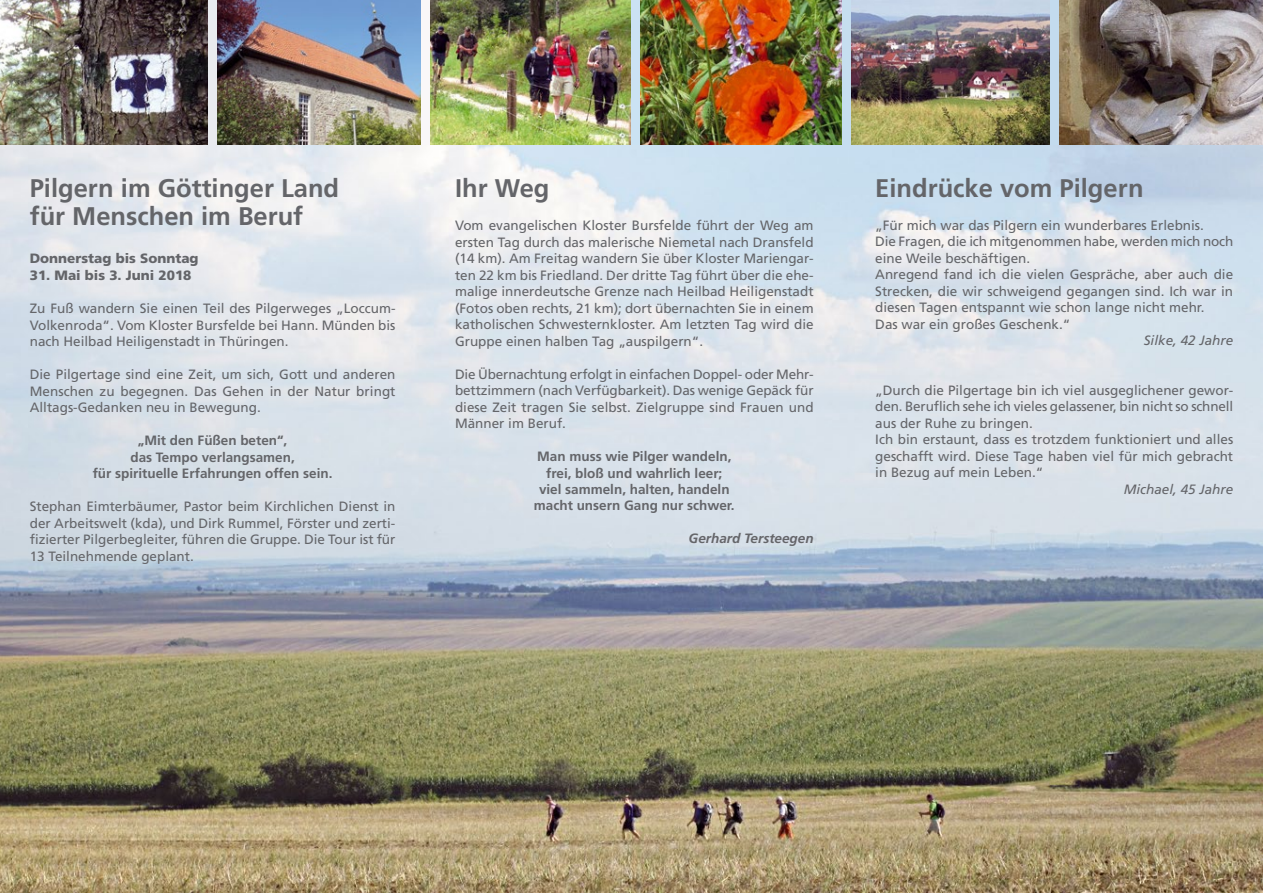
<style>
.page{position:relative;width:1263px;height:893px;background:#fff}
.page>*{position:absolute;margin:0;border:0;box-sizing:border-box;transform-origin:0 0}
.t1{font:700 25.5px/28.5px "Frutiger LT Com";color:#646569}
.t2{font:13.5px/16.5px "Frutiger LT Com";color:#646569;text-align:justify}
.t3{font:700 13.5px/16.5px "Frutiger LT Com";color:#646569;text-align:center}
.t4{font:900 13.5px "Frutiger LT Com";color:#646569}
.t5{font:italic 13.5px "Frutiger LT Com";color:#646569}
.t6{font:italic 700 13.5px "Frutiger LT Com";color:#646569}
</style>
<div class="page">
<img style="left:0;top:0;width:1263px;height:893px">
<div style="left:208px;top:0;width:9px;height:145px;background:#e9ebef"></div>
<div style="left:421px;top:0;width:8px;height:145px;background:#f9f7f8"></div>
<div style="left:631px;top:0;width:9px;height:145px;background:#cbe2f3"></div>
<div style="left:842px;top:0;width:8px;height:145px;background:#c6deef"></div>
<div style="left:1050px;top:0;width:9px;height:145px;background:#c3dbee"></div>
<h1 class="t1" style="left:30px;top:174px;width:311px">Pilgern im Göttinger Land für Menschen im Beruf</h1>
<p class="t4" style="left:30px;top:250px;width:170px">Donnerstag bis Sonntag</p>
<p class="t4" style="left:30px;top:267px;width:163px">31. Mai bis 3. Juni 2018</p>
<p class="t2" style="left:30px;top:300px;width:367px">Zu Fuß wandern Sie einen Teil des Pilgerweges „Loccum-Volkenroda“. Vom Kloster Bursfelde bei Hann. Münden bis nach Heilbad Heiligenstadt in Thüringen.</p>
<p class="t2" style="left:30px;top:366px;width:367px">Die Pilgertage sind eine Zeit, um sich, Gott und anderen Menschen zu begegnen. Das Gehen in der Natur bringt Alltags-Gedanken neu in Bewegung.</p>
<p class="t3" style="left:93px;top:432px;width:241px">„Mit den Füßen beten“,<br>das Tempo verlangsamen,<br>für spirituelle Erfahrungen offen sein.</p>
<p class="t2" style="left:30px;top:498px;width:367px">Stephan Eimterbäumer, Pastor beim Kirchlichen Dienst in der Arbeitswelt (kda), und Dirk Rummel, Förster und zerti&shy;fizierter Pilgerbegleiter, führen die Gruppe. Die Tour ist für 13 Teilnehmende geplant.</p>
<h1 class="t1" style="left:455px;top:174px;width:96px">Ihr Weg</h1>
<p class="t2" style="left:455px;top:217px;width:360px">Vom evangelischen Kloster Bursfelde führt der Weg am ersten Tag durch das malerische Niemetal nach Dransfeld (14 km). Am Freitag wandern Sie über Kloster Mariengar&shy;ten 22 km bis Friedland. Der dritte Tag führt über die ehe&shy;malige innerdeutsche Grenze nach Heilbad Heiligenstadt (Fotos oben rechts, 21 km); dort übernachten Sie in einem katholischen Schwesternkloster. Am letzten Tag wird die Gruppe einen halben Tag „auspilgern“.</p>
<p class="t2" style="left:455px;top:366px;width:360px">Die Übernachtung erfolgt in einfachen Doppel- oder Mehr&shy;bettzimmern (nach Verfügbarkeit). Das wenige Gepäck für diese Zeit tragen Sie selbst. Zielgruppe sind Frauen und Männer im Beruf.</p>
<p class="t3" style="left:534px;top:448px;width:202px">Man muss wie Pilger wandeln, frei, bloß und wahrlich leer; viel sammeln, halten, handeln macht unsern Gang nur schwer.</p>
<p class="t6" style="left:689px;top:531px;width:127px">Gerhard Tersteegen</p>
<h1 class="t1" style="left:875px;top:174px;width:270px">Eindrücke vom Pilgern</h1>
<p class="t2" style="left:875px;top:217px;width:360px;text-align:left">„Für mich war das Pilgern ein wunderbares Erlebnis.<br>Die Fragen, die ich mitgenommen habe, werden mich noch eine Weile beschäftigen.<br>Anregend fand ich die vielen Gespräche, aber auch die Strecken, die wir schweigend gegangen sind. Ich war in diesen Tagen entspannt wie schon lange nicht mehr.<br>Das war ein großes Geschenk.“</p>
<p class="t5" style="left:1144px;top:333px;width:91px">Silke, 42 Jahre</p>
<p class="t2" style="left:875px;top:382px;width:359px;text-align:left">„Durch die Pilgertage bin ich viel ausgeglichener gewor&shy;den. Beruflich sehe ich vieles gelassener, bin nicht so schnell aus der Ruhe zu bringen.<br>Ich bin erstaunt, dass es trotzdem funktioniert und alles geschafft wird. Diese Tage haben viel für mich gebracht in Bezug auf mein Leben.“</p>
<p class="t5" style="left:1124px;top:481px;width:111px">Michael, 45 Jahre</p>
</div>
